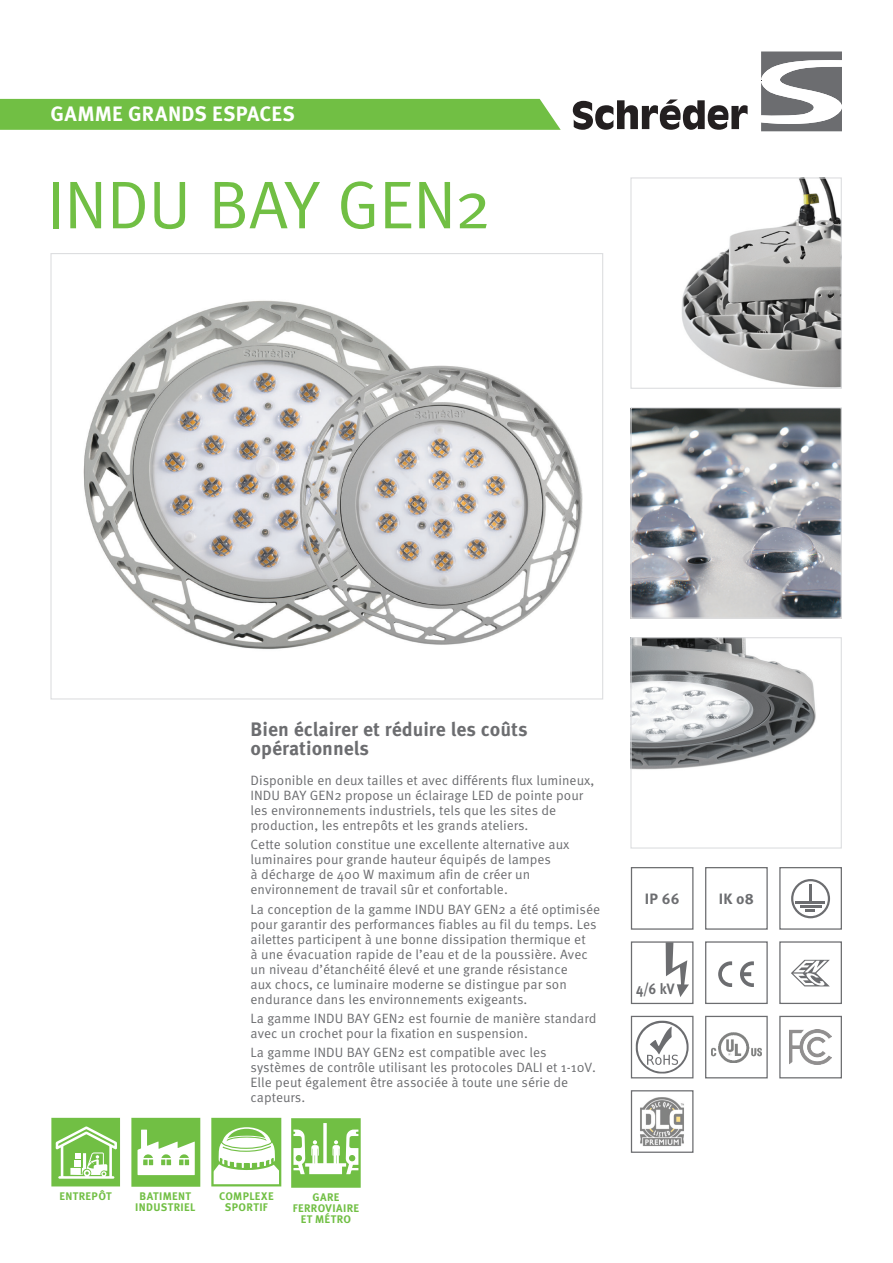
<style>
.page{position:relative;width:893px;height:1263px;background:#fff}
.page>*{position:absolute;margin:0;border:0;box-sizing:border-box;transform-origin:0 0}
.t1{font:67.5px "Meta Pro";letter-spacing:-.015em;color:#71bf44}
.t2{font:700 20.85px "Meta Pro";letter-spacing:.01em;color:#fff}
.t3{font:700 19.5px/19.5px "Meta Pro";color:#6c6d70}
.t4{font:700 15px "Meta Pro";letter-spacing:.01em;color:#6c6d70}
.t5{font:700 15px "Meta Pro";letter-spacing:.01em;color:#6c6d70;scale:.89 1}
.t6{font:13.5px/15px "Meta Pro";color:#6c6d70}
.t7{font:700 11.1px/11.1px "Meta Pro";letter-spacing:.03em;color:#71bf44;text-align:center}
</style>
<div class="page">
<img style="left:83px;top:300px;width:500px;height:349px">
<img style="left:632px;top:639px;width:184px;height:131px">
<div style="left:630px;top:637px;width:212px;height:211px;border:1px solid #dddee0"></div>
<img style="left:632px;top:409px;width:208px;height:208px">
<div style="left:630px;top:407px;width:212px;height:212px;border:1px solid #dddee0"></div>
<div style="left:631px;top:867px;width:62px;height:63px;border:1px solid #6c6d70"></div>
<div style="left:705px;top:867px;width:63px;height:63px;border:1px solid #6c6d70"></div>
<div style="left:779px;top:867px;width:63px;height:63px;border:1px solid #6c6d70"></div>
<svg style="left:791px;top:879px;width:39px;height:39px"></svg>
<div style="left:705px;top:941px;width:63px;height:63px;border:1px solid #6c6d70"></div>
<svg style="left:718px;top:961px;width:14px;height:26px"></svg>
<svg style="left:740px;top:961px;width:14px;height:26px"></svg>
<img style="left:789px;top:1029px;width:43px;height:36px">
<div style="left:779px;top:1016px;width:63px;height:62px;border:1px solid #6c6d70"></div>
<img style="left:712px;top:1032px;width:49px;height:30px">
<div style="left:705px;top:1016px;width:63px;height:62px;border:1px solid #6c6d70"></div>
<img style="left:640px;top:1097px;width:44px;height:49px">
<div style="left:631px;top:1090px;width:62px;height:63px;border:1px solid #6c6d70"></div>
<div style="left:779px;top:941px;width:63px;height:63px;border:1px solid #6c6d70"></div>
<svg style="left:791px;top:960px;width:39px;height:26px"></svg>
<div style="left:631px;top:941px;width:62px;height:63px;border:1px solid #6c6d70"></div>
<svg style="left:666px;top:942px;width:23px;height:55px"></svg>
<svg style="left:761px;top:51px;width:81px;height:80px"></svg>
<svg style="left:573px;top:99px;width:175px;height:31px"></svg>
<div style="left:631px;top:1016px;width:62px;height:62px;border:1px solid #6c6d70"></div>
<svg style="left:636px;top:1021px;width:53px;height:52px"></svg>
<div style="left:0;top:99px;width:561px;height:31px;background:#71bf44"></div>
<svg style="left:211px;top:1118px;width:70px;height:68px"></svg>
<svg style="left:291px;top:1118px;width:70px;height:70px"></svg>
<img style="left:681px;top:179px;width:159px;height:208px">
<div style="left:630px;top:177px;width:212px;height:212px;border:1px solid #dddee0"></div>
<svg style="left:51px;top:1118px;width:69px;height:68px"></svg>
<svg style="left:131px;top:1118px;width:69px;height:69px"></svg>
<h2 class="t2" style="left:51px;top:101px;width:246px">GAMME GRANDS ESPACES</h2>
<h1 class="t1" style="left:47px;top:164px;width:446px">INDU BAY GEN2</h1>
<h3 class="t3" style="left:251px;top:719px;width:279px">Bien éclairer et réduire les coûts opérationnels</h3>
<p class="t6" style="left:251px;top:773px;width:345px">Disponible en deux tailles et avec différents flux lumineux, INDU BAY GEN2 propose un éclairage LED de pointe pour les environnements industriels, tels que les sites de production, les entrepôts et les grands ateliers.</p>
<p class="t6" style="left:251px;top:837px;width:320px">Cette solution constitue une excellente alternative aux luminaires pour grande hauteur équipés de lampes<br>à décharge de 400 W maximum afin de créer un environnement de travail sûr et confortable.</p>
<p class="t6" style="left:251px;top:901px;width:351px">La conception de la gamme INDU BAY GEN2 a été optimisée pour garantir des performances fiables au fil du temps. Les ailettes participent à une bonne dissipation thermique et<br>à une évacuation rapide de l’eau et de la poussière. Avec un niveau d’étanchéité élevé et une grande résistance<br>aux chocs, ce luminaire moderne se distingue par son endurance dans les environnements exigeants.</p>
<p class="t6" style="left:251px;top:1011px;width:347px">La gamme INDU BAY GEN2 est fournie de manière standard avec un crochet pour la fixation en suspension.</p>
<p class="t6" style="left:251px;top:1045px;width:347px">La gamme INDU BAY GEN2 est compatible avec les systèmes de contrôle utilisant les protocoles DALI et 1-10V.<br>Elle peut également être associée à toute une série de capteurs.</p>
<p class="t7" style="left:59px;top:1191px;width:54px">ENTREPÔT</p>
<p class="t7" style="left:135px;top:1191px;width:62px">BATIMENT<br>INDUSTRIEL</p>
<p class="t7" style="left:219px;top:1191px;width:56px">COMPLEXE<br>SPORTIF</p>
<p class="t7" style="left:293px;top:1191px;width:68px">GARE<br>FERROVIAIRE<br>ET MÉTRO</p>
<p class="t4" style="left:645px;top:889px;width:36px">IP 66</p>
<p class="t4" style="left:719px;top:889px;width:36px">IK 08</p>
<p class="t5" style="left:636px;top:979px;width:45px">4/6 kV</p>
</div>
